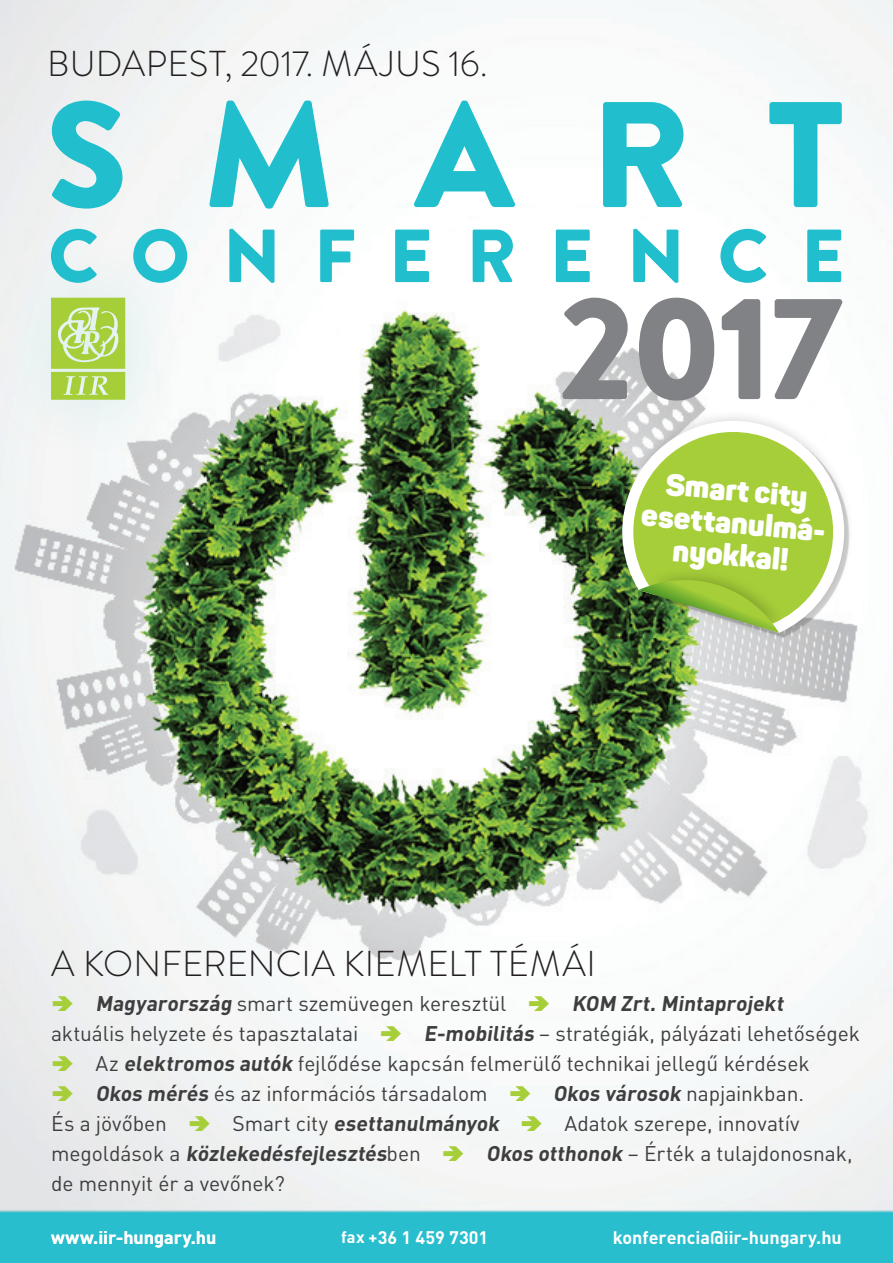
<style>
.page{position:relative;width:893px;height:1263px;background:#fff}
.page>*{position:absolute;margin:0;border:0;box-sizing:border-box;transform-origin:0 0}
.t1{font:900 150px "Brandon Grotesque";letter-spacing:.51em;color:#21bece}
.t2{font:900 147px "Brandon Grotesque";color:#808285}
.t3{font:900 75px "Brandon Grotesque";letter-spacing:.44em;color:#21bece}
.t4{font:300 36px "Brandon Grotesque";letter-spacing:.005em;color:#231f20}
.t5{font:900 30.3px/32.5px "Panton";color:#fff;text-align:center}
.t6{font:21px/30px "DIN Pro";letter-spacing:-.005em;color:#3e3e3f}
.t7{font:700 21px "DIN Pro";color:#3e3e3f}
.t8{font:700 18px "DIN Pro";color:#fff}
.s1{font-weight:700}
.s2{font-weight:400}
.s3{font-size:16.5px}
</style>
<div class="page">
<img style="left:0;top:0;width:893px;height:1263px">
<svg style="left:588px;top:379px;width:298px;height:280px"></svg>
<svg style="left:617px;top:408px;width:240px;height:225px;fill:#a6ce39"></svg>
<div style="left:642px;top:566px;width:146px;height:71px;background:#231f20;opacity:.3"></div>
<img style="left:639px;top:577px;width:140px;height:56px">
<svg style="left:0;top:171px;width:255px;height:355px;fill:#f1f4f4"></svg>
<div style="left:0;top:204px;width:219px;height:289px;background:#fff;opacity:.6"></div>
<svg style="left:51px;top:298px;width:74px;height:102px"></svg>
<svg style="left:53px;top:995px;width:20px;height:16px"></svg>
<svg style="left:529px;top:995px;width:20px;height:16px"></svg>
<svg style="left:381px;top:1025px;width:20px;height:16px"></svg>
<svg style="left:53px;top:1055px;width:20px;height:16px"></svg>
<svg style="left:53px;top:1085px;width:20px;height:16px"></svg>
<svg style="left:510px;top:1085px;width:20px;height:16px"></svg>
<svg style="left:190px;top:1115px;width:20px;height:16px"></svg>
<svg style="left:522px;top:1115px;width:20px;height:16px"></svg>
<svg style="left:444px;top:1145px;width:19px;height:16px"></svg>
<h3 class="t4" style="left:47px;top:39px;width:442px">BUDAPEST, 2017. MÁJUS 16.</h3>
<h1 class="t1" style="left:46px;top:49px;width:800px">SMART</h1>
<h3 class="t3" style="left:48px;top:203px;width:798px">CONFERENCE</h3>
<h2 class="t2" style="left:559px;top:244px;width:284px">2017</h2>
<h3 class="t5" style="left:646px;top:466px;width:189px;rotate:5deg">Smart city esettanulmá&shy;nyokkal!</h3>
<h3 class="t4" style="left:51px;top:939px;width:546px">A KONFERENCIA KIEMELT TÉMÁI</h3>
<p class="t6" style="left:95px;top:987px;width:412px"><span class="s1">Magyarország</span> smart szemüvegen keresztül</p>
<p class="t7" style="left:572px;top:989px;width:217px">KOM Zrt.Mintaprojekt</p>
<p class="t6" style="left:51px;top:1017px;width:309px">aktuális helyzete és tapasztalatai</p>
<p class="t6" style="left:95px;top:1017px;width:766px;text-indent:328px"><span class="s1">E-mobilitás</span> – stratégiák, pályázati lehetőségek<br>Az <span class="s1">elektromos autók</span> fejlődése kapcsán felmerülő technikai jellegű kérdések<br><span class="s1">Okos mérés</span> és az információs társadalom</p>
<p class="t6" style="left:553px;top:1077px;width:253px"><span class="s1">Okos városok</span> napjainkban.</p>
<p class="t6" style="left:51px;top:1107px;width:118px">És a jövőben</p>
<p class="t7" style="left:232px;top:1109px;width:272px"><span class="s2">S m a r t c i t y</span> esettanulmányok</p>
<p class="t6" style="left:565px;top:1107px;width:236px">Adatok szerepe, innovatív</p>
<p class="t7" style="left:51px;top:1139px;width:371px"><span class="s2">m e g o l d á s o k a</span> közlekedésfejlesztés<span class="s2">b e n</span></p>
<p class="t6" style="left:486px;top:1137px;width:368px"><span class="s1">Okos otthonok</span> – Érték a tulajdonosnak,</p>
<p class="t6" style="left:51px;top:1167px;width:235px">de mennyit ér a vevőnek?</p>
<p class="t8" style="left:51px;top:1225px;width:167px">www.iir-hungary.hu</p>
<p class="t8" style="left:341px;top:1225px;width:149px"><span class="s3">fax +</span>36 1 459 7301</p>
<p class="t8" style="left:613px;top:1225px;width:231px">konferencia@iir-hungary.hu</p>
</div>
